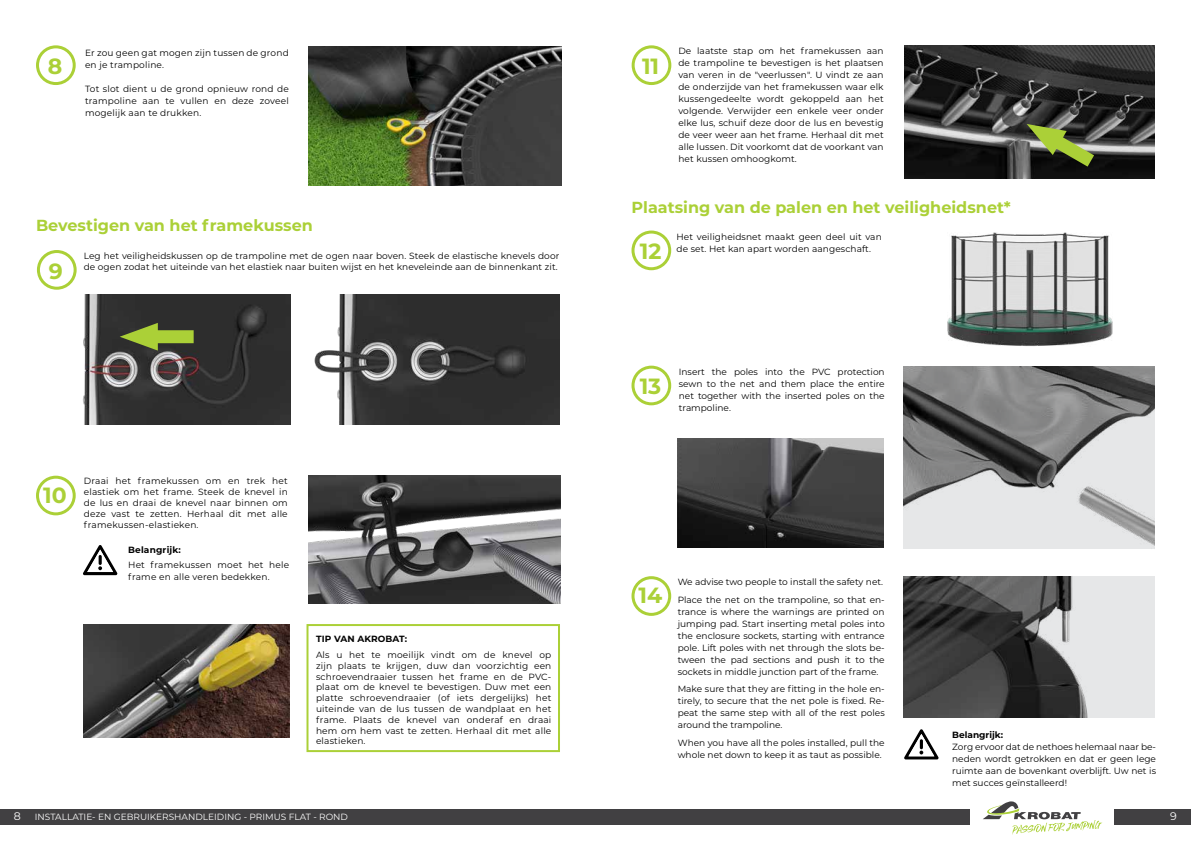
<style>
.page{position:relative;width:1191px;height:842px;background:#fff}
.page>*{position:absolute;margin:0;border:0;box-sizing:border-box;transform-origin:0 0}
.t1{font:700 22px "Montserrat";color:#abd037}
.t2{font:700 16px "Montserrat";color:#abd037}
.t3{font:11px "Montserrat";color:#fff}
.t4{font:9px/12px "Montserrat";letter-spacing:.01em;color:#000;text-align:justify}
.t5{font:9px "Montserrat";color:#fff}
.t6{font:700 9px "Montserrat";letter-spacing:.01em;color:#000}
</style>
<div class="page">
<div style="left:0;top:809px;width:970px;height:16px;background:#414042"></div>
<div style="left:1113px;top:809px;width:78px;height:16px;background:#414042"></div>
<svg style="left:983px;top:801px;width:119px;height:33px"></svg>
<img style="left:83px;top:624px;width:206px;height:114px">
<img style="left:904px;top:45px;width:251px;height:134px">
<svg style="left:1026px;top:118px;width:82px;height:61px;background:#4d5436"></svg>
<svg style="left:83px;top:545px;width:35px;height:30px"></svg>
<img style="left:308px;top:476px;width:252px;height:127px">
<div style="left:306px;top:624px;width:254px;height:128px;background:#fff;border:2px solid #abd037"></div>
<img style="left:314px;top:295px;width:245px;height:130px">
<img style="left:82px;top:295px;width:208px;height:130px">
<div style="left:143px;top:330px;width:51px;height:13px;background:#abd037"></div>
<svg style="left:120px;top:323px;width:38px;height:28px"></svg>
<img style="left:309px;top:47px;width:252px;height:138px">
<div style="left:36px;top:45px;width:40px;height:40px;border:3px solid #abd037;border-radius:50%"></div>
<div style="left:37px;top:250px;width:40px;height:40px;border:3px solid #abd037;border-radius:50%"></div>
<div style="left:36px;top:476px;width:40px;height:39px;border:3px solid #abd037;border-radius:50%"></div>
<div style="left:631px;top:45px;width:40px;height:40px;border:3px solid #abd037;border-radius:50%"></div>
<img style="left:948px;top:233px;width:164px;height:113px">
<svg style="left:904px;top:729px;width:34px;height:30px"></svg>
<img style="left:677px;top:439px;width:206px;height:109px">
<div style="left:631px;top:231px;width:40px;height:39px;border:3px solid #abd037;border-radius:50%"></div>
<div style="left:631px;top:366px;width:40px;height:39px;border:3px solid #abd037;border-radius:50%"></div>
<div style="left:631px;top:576px;width:40px;height:40px;border:3px solid #abd037;border-radius:50%"></div>
<img style="left:903px;top:366px;width:251px;height:183px">
<img style="left:903px;top:576px;width:252px;height:142px">
<h1 class="t1" style="left:48px;top:50px;width:16px">8</h1>
<p class="t4" style="left:85px;top:46px;width:205px">Er zou geen gat mogen zijn tussen de grond en je trampoline.</p>
<p class="t4" style="left:85px;top:82px;width:205px">Tot slot dient u de grond opnieuw rond de trampoline aan te vullen en deze zoveel mogelijk aan te drukken.</p>
<h2 class="t2" style="left:36px;top:214px;width:278px">Bevestigen van het framekussen</h2>
<p class="t4" style="left:84px;top:250px;width:477px;line-height:10.8px">Leg het veiligheidskussen op de trampoline met de ogen naar boven. Steek de elastische knevels door de ogen zodat het uiteinde van het elastiek naar buiten wijst en het kneveleinde aan de binnenkant zit.</p>
<h1 class="t1" style="left:49px;top:255px;width:16px">9</h1>
<h1 class="t1" style="left:43px;top:479px;width:25px">10</h1>
<p class="t4" style="left:84px;top:475px;width:205px;line-height:10.8px">Draai het framekussen om en trek het elastiek om het frame. Steek de knevel in de lus en draai de knevel naar binnen om deze vast te zetten. Herhaal dit met alle framekussen-elastieken.</p>
<p class="t6" style="left:128px;top:544px;width:54px">Belangrijk:</p>
<p class="t4" style="left:128px;top:559px;width:163px">Het framekussen moet het hele frame en alle veren bedekken.</p>
<p class="t6" style="left:316px;top:632px;width:93px">TIP VAN AKROBAT:</p>
<p class="t4" style="left:316px;top:649px;width:237px;line-height:10.8px">Als u het te moeilijk vindt om de knevel op zijn plaats te krijgen, duw dan voorzichtig een schroevendraaier tussen het frame en de PVC&shy;plaat om de knevel te bevestigen. Duw met een platte schroevendraaier (of iets dergelijks) het uiteinde van de lus tussen de wandplaat en het frame. Plaats de knevel van onderaf en draai hem om hem vast te zetten. Herhaal dit met alle elastieken.</p>
<h1 class="t1" style="left:642px;top:50px;width:19px">11</h1>
<p class="t4" style="left:678px;top:45px;width:207px">De laatste stap om het framekussen aan de trampoline te bevestigen is het plaatsen van veren in de "veerlussen". U vindt ze aan de onderzijde van het framekussen waar elk kussengedeelte wordt gekoppeld aan het volgende. Verwijder een enkele veer onder elke lus, schuif deze door de lus en bevestig de veer weer aan het frame. Herhaal dit met alle lussen. Dit voorkomt dat de voorkant van het kussen omhoogkomt.</p>
<h2 class="t2" style="left:631px;top:196px;width:381px">Plaatsing van de palen en het veiligheidsnet*</h2>
<h1 class="t1" style="left:639px;top:235px;width:23px">12</h1>
<p class="t4" style="left:676px;top:230px;width:207px">Het veiligheidsnet maakt geen deel uit van de set. Het kan apart worden aangeschaft.</p>
<h1 class="t1" style="left:639px;top:370px;width:23px">13</h1>
<p class="t4" style="left:679px;top:365px;width:207px">Insert the poles into the PVC protection sewn to the net and them place the entire net together with the inserted poles on the trampoline.</p>
<h1 class="t1" style="left:638px;top:580px;width:25px">14</h1>
<p class="t4" style="left:677px;top:572px;width:208px;line-height:17.7px">We advise two people to install the safety net.<br>Place the net on the trampoline, so that en-</p>
<p class="t4" style="left:677px;top:605px;width:208px">trance is where the warnings are printed on jumping pad. Start inserting metal poles into the enclosure sockets, starting with entrance pole. Lift poles with net through the slots be&shy;tween the pad sections and push it to the sockets in middle junction part of the frame.</p>
<p class="t4" style="left:677px;top:683px;width:208px">Make sure that they are fitting in the hole en&shy;tirely, to secure that the net pole is fixed. Re&shy;peat the same step with all of the rest poles around the trampoline.</p>
<p class="t4" style="left:677px;top:736px;width:208px">When you have all the poles installed, pull the whole net down to keep it as taut as possible.</p>
<p class="t6" style="left:952px;top:728px;width:53px">Belangrijk:</p>
<p class="t4" style="left:952px;top:740px;width:205px">Zorg ervoor dat de nethoes helemaal naar be&shy;neden wordt getrokken en dat er geen lege ruimte aan de bovenkant overblijft. Uw net is met succes geïnstalleerd!</p>
<p class="t3" style="left:14px;top:809px;width:9px">8</p>
<p class="t5" style="left:35px;top:811px;width:314px">INSTALLATIE- EN GEBRUIKERSHANDLEIDING - PRIMUS FLAT - ROND</p>
<p class="t3" style="left:1170px;top:809px;width:8px">9</p>
</div>
